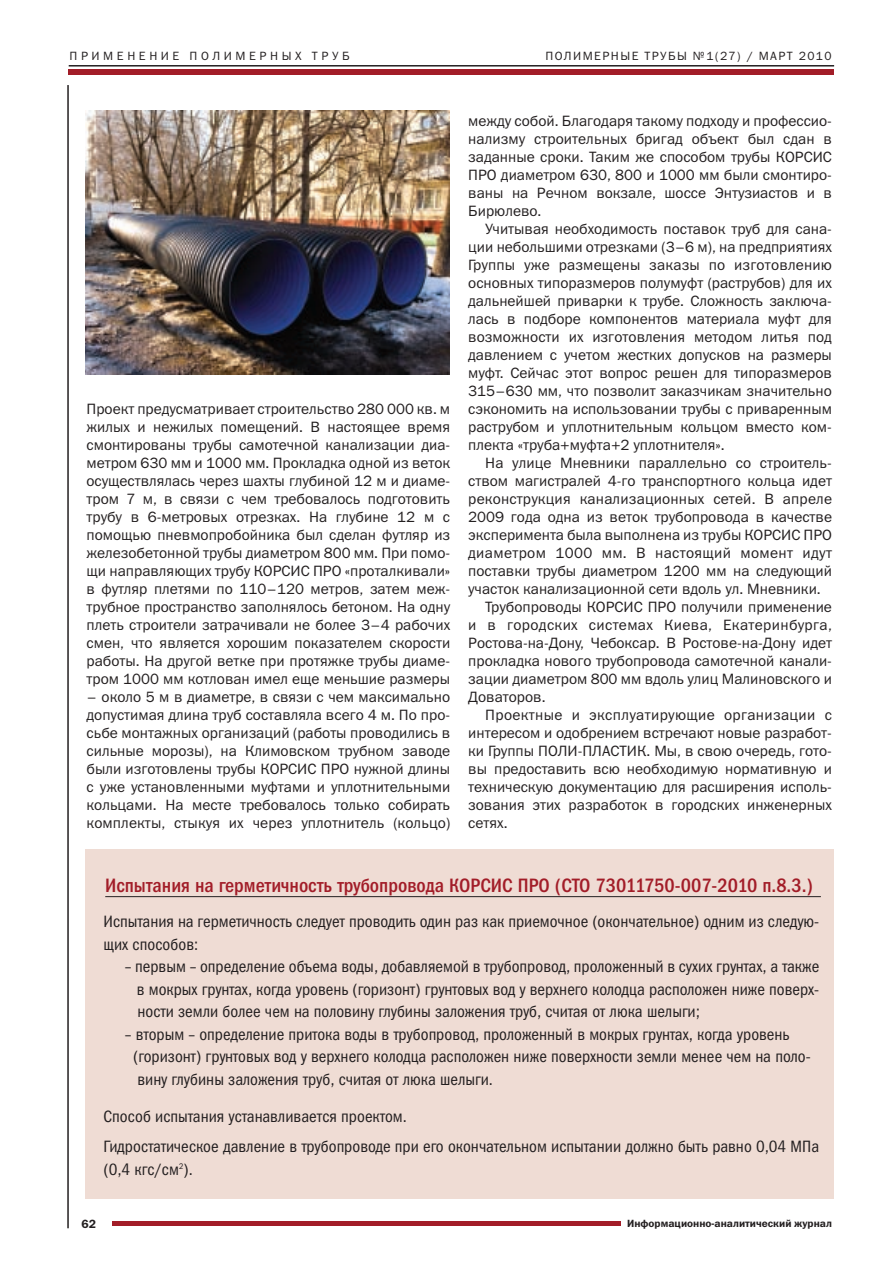
<style>
.page{position:relative;width:893px;height:1263px;background:#fff}
.page>*{position:absolute;margin:0;border:0;box-sizing:border-box;transform-origin:0 0}
.t1{font:19.5px "Franklin Gothic Medi Cond C";color:#a21d28}
.t2{font:16.5px/22.5px "Franklin Gothic Book Cond C";color:#231f20}
.t3{font:15px/18px "Franklin Gothic Book C";color:#231f20;text-align:justify}
.t4{font:15px "Franklin Gothic Book C";letter-spacing:.025em;color:#231f20}
.t5{font:12px "Franklin Gothic Book C";letter-spacing:.12em;color:#231f20}
.t6{font:12px "Franklin Gothic Book C";letter-spacing:.295em;color:#231f20}
.t7{font:12px "Franklin Gothic Demi C";color:#231f20}
.t8{font:10.5px "Franklin Gothic Demi C";color:#231f20}
</style>
<div class="page">
<img style="left:85px;top:111px;width:364px;height:263px">
<hr style="left:112px;top:1221px;width:508px;height:4px;background:#a21d28">
<div style="left:69px;top:70px;width:765px;height:5px;background:#a21d28"></div>
<hr style="left:69px;top:65px;width:765px;height:2px;background:#231f20">
<hr style="left:67px;top:85px;width:2px;height:1143px;background:#231f20">
<div style="left:85px;top:849px;width:748px;height:350px;background:#efdcd4"></div>
<hr style="left:105px;top:896px;width:716px;height:1px;background:#231f20">
<p class="t6" style="left:70px;top:48px;width:282px">ПРИМЕНЕНИЕ ПОЛИМЕРНЫХ ТРУБ</p>
<p class="t5" style="left:545px;top:48px;width:288px">ПОЛИМЕРНЫЕ ТРУБЫ №1(27) / МАРТ 2010</p>
<p class="t3" style="left:87px;top:400px;width:365px">Проект предусматривает строительство 280 000 кв. м жилых и нежилых помещений. В настоящее время смонтированы трубы самотечной канализации диа&shy;метром 630 мм и 1000 мм. Прокладка одной из веток осуществлялась через шахты глубиной 12 м и диаме&shy;тром 7 м, в связи с чем требовалось подготовить трубу в 6-метровых отрезках. На глубине 12 м с помощью пневмопробойника был сделан футляр из железобетонной трубы диаметром 800 мм. При помо&shy;щи направляющих трубу КОРСИС ПРО «проталкивали» в футляр плетями по 110–120 метров, затем меж&shy;трубное пространство заполнялось бетоном. На одну плеть строители затрачивали не более 3–4 рабочих смен, что является хорошим показателем скорости работы. На другой ветке при протяжке трубы диаме&shy;тром 1000 мм котлован имел еще меньшие размеры</p>
<p class="t3" style="left:87px;top:688px;width:365px">– около 5 м в диаметре, в связи с чем максимально допустимая длина труб составляла всего 4 м. По про&shy;сьбе монтажных организаций (работы проводились в сильные морозы), на Климовском трубном заводе были изготовлены трубы КОРСИС ПРО нужной длины с уже установленными муфтами и уплотнительными кольцами. На месте требовалось только собирать комплекты, стыкуя их через уплотнитель (кольцо)</p>
<p class="t3" style="left:468px;top:112px;width:365px">между собой. Благодаря такому подходу и профессио&shy;нализму строительных бригад объект был сдан в заданные сроки. Таким же способом трубы КОРСИС ПРО диаметром 630, 800 и 1000 мм были смонтиро&shy;ваны на Речном вокзале, шоссе Энтузиастов и в Бирюлево.</p>
<p class="t3" style="left:468px;top:220px;width:365px;text-indent:17px">Учитывая необходимость поставок труб для сана&shy;ции небольшими отрезками (3–6 м), на предприятиях Группы уже размещены заказы по изготовлению основных типоразмеров полумуфт (раструбов) для их дальнейшей приварки к трубе. Сложность заключа&shy;лась в подборе компонентов материала муфт для возможности их изготовления методом литья под давлением с учетом жестких допусков на размеры муфт. Сейчас этот вопрос решен для типоразмеров 315–630 мм, что позволит заказчикам значительно сэкономить на использовании трубы с приваренным раструбом и уплотнительным кольцом вместо ком&shy;плекта «труба+муфта+2 уплотнителя».</p>
<p class="t3" style="left:485px;top:454px;width:348px">На улице Мневники параллельно со строитель-</p>
<p class="t3" style="left:468px;top:472px;width:365px">ством магистралей 4-го транспортного кольца идет</p>
<p class="t3" style="left:468px;top:490px;width:365px">реконструкция канализационных сетей. В апреле</p>
<p class="t3" style="left:468px;top:508px;width:365px">2009 года одна из веток трубопровода в качестве</p>
<p class="t3" style="left:468px;top:526px;width:365px">эксперимента была выполнена из трубы КОРСИС ПРО</p>
<p class="t4" style="left:468px;top:544px;width:365px">диаметром 1000 мм. В настоящий момент идут</p>
<p class="t3" style="left:468px;top:562px;width:365px">поставки трубы диаметром 1200 мм на следующий</p>
<p class="t3" style="left:468px;top:580px;width:354px">участок канализационной сети вдоль ул. Мневники.</p>
<p class="t3" style="left:485px;top:598px;width:348px">Трубопроводы КОРСИС ПРО получили применение</p>
<p class="t4" style="left:468px;top:616px;width:365px">и в городских системах Киева, Екатеринбурга,</p>
<p class="t3" style="left:468px;top:634px;width:365px">Ростова-на-Дону, Чебоксар. В Ростове-на-Дону идет</p>
<p class="t3" style="left:468px;top:652px;width:365px">прокладка нового трубопровода самотечной канали-</p>
<p class="t3" style="left:468px;top:670px;width:365px">зации диаметром 800 мм вдоль улиц Малиновского и</p>
<p class="t3" style="left:468px;top:688px;width:79px">Доваторов.</p>
<p class="t4" style="left:485px;top:706px;width:348px">Проектные и эксплуатирующие организации с</p>
<p class="t3" style="left:468px;top:724px;width:365px">интересом и одобрением встречают новые разработ-</p>
<p class="t3" style="left:468px;top:742px;width:365px">ки Группы ПОЛИ-ПЛАСТИК. Мы, в свою очередь, гото-</p>
<p class="t3" style="left:468px;top:760px;width:365px">вы предоставить всю необходимую нормативную и</p>
<p class="t3" style="left:468px;top:778px;width:365px">техническую документацию для расширения исполь-</p>
<p class="t3" style="left:468px;top:796px;width:365px">зования этих разработок в городских инженерных</p>
<p class="t3" style="left:468px;top:814px;width:41px">сетях.</p>
<h1 class="t1" style="left:105px;top:874px;width:709px">Испытания на герметичность трубопровода КОРСИС ПРО (СТО 73011750-007-2010 п.8.3.)</h1>
<p class="t2" style="left:104px;top:912px;width:717px">Испытания на герметичность следует проводить один раз как приемочное (окончательное) одним из следую&shy;щих способов:</p>
<p class="t2" style="left:137px;top:957px;width:684px;text-align:justify;text-indent:-12px">– первым – определение объема воды, добавляемой в трубопровод, проложенный в сухих грунтах, а также в мокрых грунтах, когда уровень (горизонт) грунтовых вод у верхнего колодца расположен ниже поверх&shy;ности земли более чем на половину глубины заложения труб, считая от люка шелыги;</p>
<p class="t2" style="left:133px;top:1024px;width:679px;text-indent:-8px">– вторым – определение притока воды в трубопровод, проложенный в мокрых грунтах, когда уровень (горизонт) грунтовых вод у верхнего колодца расположен ниже поверхности земли менее чем на поло&shy;вину глубины заложения труб, считая от люка шелыги.</p>
<p class="t2" style="left:104px;top:1103px;width:717px;line-height:30px">Способ испытания устанавливается проектом.<br>Гидростатическое давление в трубопроводе при его окончательном испытании должно быть равно 0,04 МПа</p>
<p class="t2" style="left:104px;top:1159px;width:91px">(0,4 кгс/см<sup>2</sup>).</p>
<p class="t7" style="left:81px;top:1217px;width:16px">62</p>
<p class="t8" style="left:627px;top:1217px;width:206px">Информационно-аналитический журнал</p>
</div>
